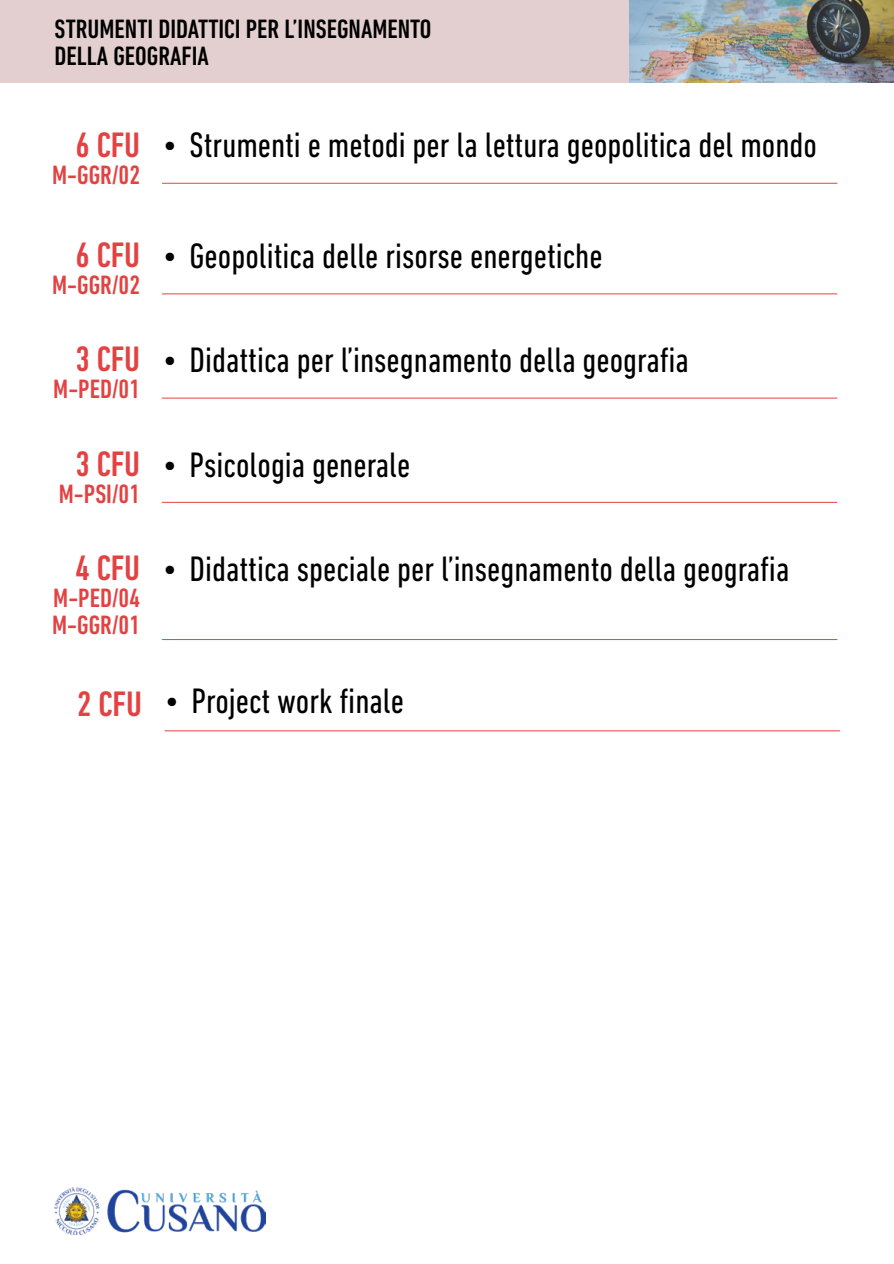
<style>
.page{position:relative;width:894px;height:1264px;background:#fff}
.page>*{position:absolute;margin:0;border:0;box-sizing:border-box;transform-origin:0 0}
.t1{font:condensed 36px "DIN Next LT Pro";color:#000}
.t2{font:500 condensed 36px "DIN Next LT Pro";color:#e34242}
.t3{font:500 condensed 27px "DIN Next LT Pro";color:#000}
.t4{font:500 condensed 27px "DIN Next LT Pro";color:#e34242}
</style>
<div class="page">
<img style="left:54px;top:1187px;width:211px;height:47px">
<div style="left:0;top:0;width:893px;height:83px;background:#e3cfcf"></div>
<hr style="left:165px;top:730px;width:674px;height:1px;background:#e34242">
<img style="left:630px;top:0;width:263px;height:83px">
<hr style="left:162px;top:183px;width:675px;height:1px;background:#e34242">
<hr style="left:162px;top:293px;width:675px;height:1px;background:#e34242">
<hr style="left:162px;top:398px;width:675px;height:1px;background:#e34242">
<hr style="left:162px;top:502px;width:675px;height:1px;background:#e34242">
<hr style="left:162px;top:639px;width:675px;height:1px;background:#e34242">
<p class="t3" style="left:54px;top:14px;width:378px">STRUMENTI DIDATTICI PER L’INSEGNAMENTO</p>
<p class="t3" style="left:54px;top:41px;width:156px">DELLA GEOGRAFIA</p>
<p class="t2" style="left:75px;top:124px;width:66px">6 CFU</p>
<p class="t1" style="left:162px;top:125px;width:655px">• Strumenti e metodi per la lettura geopolitica del mondo</p>
<p class="t4" style="left:52px;top:159px;width:89px">M-GGR/02</p>
<p class="t2" style="left:75px;top:235px;width:66px">6 CFU</p>
<p class="t1" style="left:162px;top:235px;width:441px">• Geopolitica delle risorse energetiche</p>
<p class="t4" style="left:52px;top:270px;width:89px">M-GGR/02</p>
<p class="t2" style="left:75px;top:339px;width:66px">3 CFU</p>
<p class="t1" style="left:162px;top:340px;width:527px">• Didattica per l’insegnamento della geografia</p>
<p class="t4" style="left:53px;top:374px;width:88px">M-PED/01</p>
<p class="t2" style="left:75px;top:443px;width:66px">3 CFU</p>
<p class="t1" style="left:162px;top:444px;width:249px">• Psicologia generale</p>
<p class="t4" style="left:59px;top:478px;width:83px">M-PSI/01</p>
<p class="t2" style="left:75px;top:547px;width:66px">4 CFU</p>
<p class="t1" style="left:162px;top:548px;width:628px">• Didattica speciale per l’insegnamento della geografia</p>
<p class="t4" style="left:53px;top:582px;width:88px">M-PED/04</p>
<p class="t4" style="left:52px;top:609px;width:89px">M-GGR/01</p>
<p class="t2" style="left:77px;top:683px;width:66px">2 CFU</p>
<p class="t1" style="left:164px;top:680px;width:241px">• Project work finale</p>
</div>
